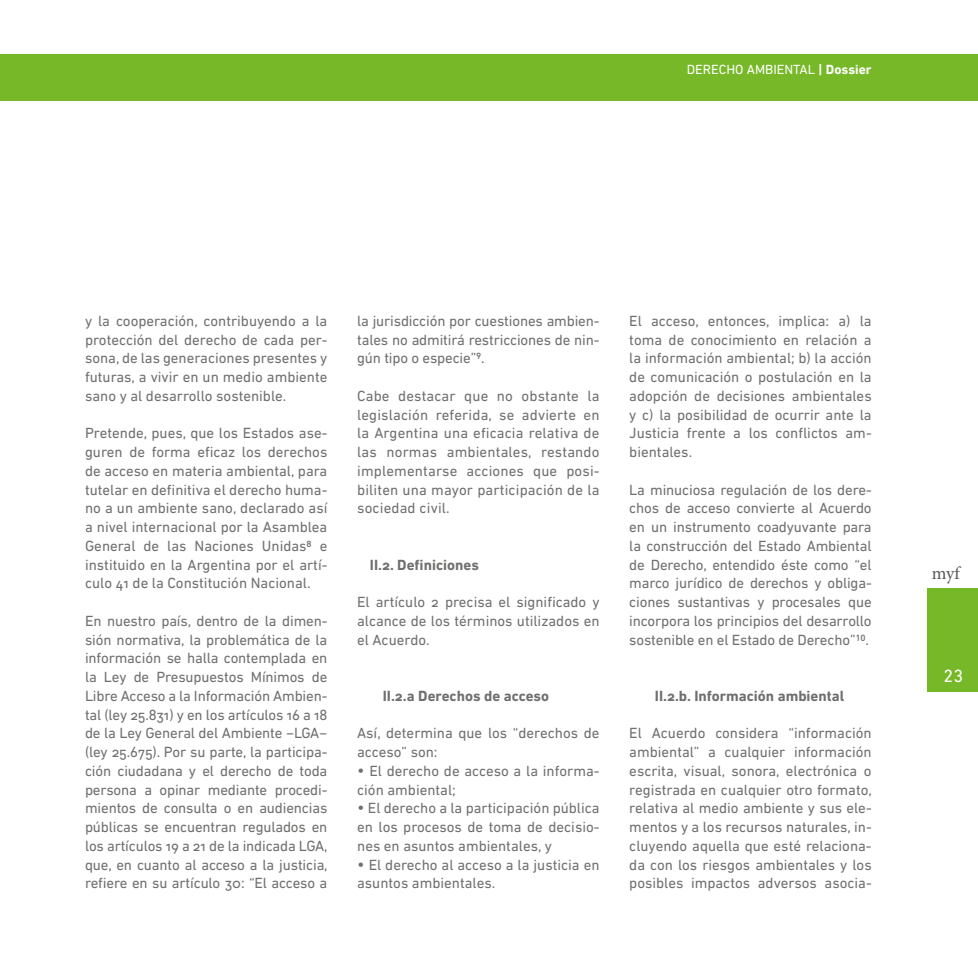
<style>
.page{position:relative;width:978px;height:978px;background:#fff}
.page>*{position:absolute;margin:0;border:0;box-sizing:border-box;transform-origin:0 0}
.t1{font:18px "Minion Pro";color:#565656}
.t2{font:18px "DIN Next LT Pro";color:#fff}
.t3{font:15px/18.8px "DIN Next LT Pro";color:#6f6f6e;text-align:justify}
.t4{font:700 15px "DIN Next LT Pro";color:#6f6f6e}
.t5{font:13.5px "DIN Next LT Pro";color:#fff}
.s1{font-weight:700}
.s2{font-family:"Fedra Sans Pro"}
</style>
<div class="page">
<div style="left:927px;top:588px;width:51px;height:104px;background:#76b828"></div>
<div style="left:0;top:54px;width:978px;height:47px;background:#76b828"></div>
<p class="t5" style="left:687px;top:61px;width:186px">DERECHO AMBIENTAL <span class="s1">| Dossier</span></p>
<p class="t3" style="left:85px;top:311px;width:244px">y la cooperación, contribuyendo a la protección del derecho de cada per&shy;sona, de las generaciones presentes y futuras, a vivir en un medio ambiente sano y al desarrollo sostenible.</p>
<p class="t3" style="left:85px;top:424px;width:244px">Pretende, pues, que los Estados ase&shy;guren de forma eficaz los derechos de acceso en materia ambiental, para tutelar en definitiva el derecho huma&shy;no a un ambiente sano, declarado así a nivel internacional por la Asamblea General de las Naciones Unidas8 e instituido en la Argentina por el artí&shy;culo 41 de la Constitución Nacional.</p>
<p class="t3" style="left:85px;top:611px;width:244px">En nuestro país, dentro de la dimen&shy;sión normativa, la problemática de la información se halla contemplada en la Ley de Presupuestos Mínimos de Libre Acceso a la Información Ambien&shy;tal (ley 25.831) y en los artículos 16 a 18 de la Ley General del Ambiente −LGA− (ley 25.675). Por su parte, la participa&shy;ción ciudadana y el derecho de toda persona a opinar mediante procedi&shy;mientos de consulta o en audiencias públicas se encuentran regulados en los artículos 19 a 21 de la indicada LGA, que, en cuanto al acceso a la justicia, refiere en su artículo 30: “El acceso a</p>
<p class="t3" style="left:357px;top:311px;width:244px">la jurisdicción por cuestiones ambien&shy;tales no admitirá restricciones de nin&shy;gún tipo o especie”9.</p>
<p class="t3" style="left:357px;top:386px;width:244px">Cabe destacar que no obstante la legislación referida, se advierte en la Argentina una eficacia relativa de las normas ambientales, restando implementarse acciones que posi&shy;biliten una mayor participación de la sociedad civil.</p>
<p class="t4" style="left:370px;top:556px;width:111px">II.2. Definiciones</p>
<p class="t3" style="left:357px;top:592px;width:244px">El artículo 2 precisa el significado y alcance de los términos utilizados en el Acuerdo.</p>
<p class="t4" style="left:383px;top:687px;width:168px">II.2.a Derechos de acceso</p>
<p class="t3" style="left:357px;top:724px;width:244px">Así, determina que los “derechos de acceso” son:</p>
<p class="t3" style="left:357px;top:761px;width:244px"><span class="s2">•</span> El derecho de acceso a la informa&shy;ción ambiental;</p>
<p class="t3" style="left:357px;top:799px;width:244px"><span class="s2">•</span> El derecho a la participación pública en los procesos de toma de decisio&shy;nes en asuntos ambientales, y</p>
<p class="t3" style="left:357px;top:855px;width:244px"><span class="s2">•</span> El derecho al acceso a la justicia en asuntos ambientales.</p>
<p class="t3" style="left:629px;top:311px;width:244px">El acceso, entonces, implica: a) la toma de conocimiento en relación a la información ambiental; b) la acción de comunicación o postulación en la adopción de decisiones ambientales y c) la posibilidad de ocurrir ante la Justicia frente a los conflictos am&shy;bientales.</p>
<p class="t3" style="left:629px;top:480px;width:244px">La minuciosa regulación de los dere&shy;chos de acceso convierte al Acuerdo en un instrumento coadyuvante para la construcción del Estado Ambiental de Derecho, entendido éste como “el marco jurídico de derechos y obliga&shy;ciones sustantivas y procesales que incorpora los principios del desarrollo sostenible en el Estado de Derecho”10.</p>
<p class="t4" style="left:655px;top:687px;width:191px">II.2.b. Información ambiental</p>
<p class="t3" style="left:629px;top:724px;width:244px">El Acuerdo considera “información ambiental” a cualquier información escrita, visual, sonora, electrónica o registrada en cualquier otro formato, relativa al medio ambiente y sus ele&shy;mentos y a los recursos naturales, in&shy;cluyendo aquella que esté relaciona&shy;da con los riesgos ambientales y los posibles impactos adversos asocia-</p>
<p class="t1" style="left:932px;top:561px;width:29px">myf</p>
<p class="t2" style="left:944px;top:666px;width:21px">23</p>
</div>
